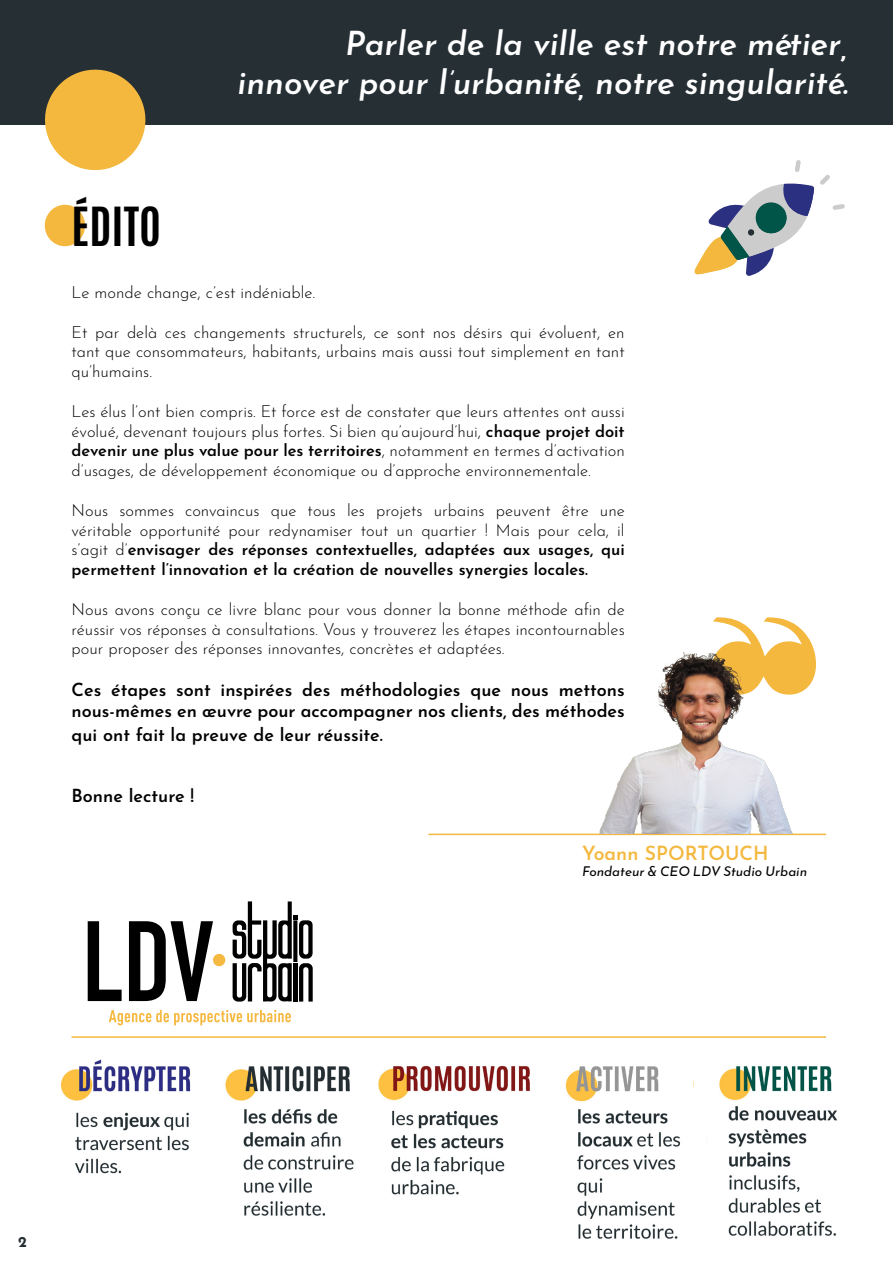
<style>
.page{position:relative;width:893px;height:1263px;background:#fff}
.page>*{position:absolute;margin:0;border:0;box-sizing:border-box;transform-origin:0 0}
.t1{font:700 45px "Antonio";color:#000}
.t2{font:italic 600 33px/39.6px "Josefin Sans";color:#fff;text-align:right}
.t3{font:600 19.5px "Josefin Sans";color:#f4b83e}
.t4{font:600 18px/21.6px "Josefin Sans";color:#000}
.t5{font:300 16.5px/19.8px "Josefin Sans";color:#000;text-align:justify}
.t6{font:700 15px "Josefin Sans";color:#252f34}
.t7{font:italic 13.5px "Josefin Sans";color:#000}
.s1{font-weight:600}
</style>
<div class="page">
<div style="left:0;top:0;width:893px;height:125px;background:#252f34"></div>
<svg style="left:45px;top:69px;width:101px;height:102px"></svg>
<svg style="left:44px;top:204px;width:42px;height:43px"></svg>
<svg style="left:694px;top:183px;width:120px;height:93px"></svg>
<svg style="left:820px;top:175px;width:10px;height:10px"></svg>
<svg style="left:795px;top:160px;width:6px;height:12px"></svg>
<svg style="left:832px;top:204px;width:13px;height:6px"></svg>
<img style="left:62px;top:1059px;width:129px;height:115px">
<svg style="left:713px;top:617px;width:103px;height:71px"></svg>
<hr style="left:428px;top:834px;width:398px;height:1px;background:#f4b83e">
<img style="left:590px;top:652px;width:217px;height:182px">
<svg style="left:233px;top:901px;width:80px;height:100px"></svg>
<svg style="left:88px;top:921px;width:34px;height:80px"></svg>
<svg style="left:129px;top:921px;width:97px;height:80px"></svg>
<svg style="left:109px;top:1010px;width:182px;height:15px"></svg>
<hr style="left:72px;top:1036px;width:754px;height:2px;background:#f4b83e">
<img style="left:225px;top:1066px;width:129px;height:150px">
<img style="left:378px;top:1065px;width:152px;height:130px">
<img style="left:565px;top:1066px;width:116px;height:173px">
<img style="left:719px;top:1066px;width:118px;height:170px">
<h2 class="t2" style="left:238px;top:20px;width:612px">Parler de la ville est notre métier, innover pour l’urbanité, notre singularité.</h2>
<h1 class="t1" style="left:72px;top:193px;width:91px">ÉDITO</h1>
<p class="t5" style="left:72px;top:281px;width:245px">Le monde change, c’est indéniable.</p>
<p class="t5" style="left:72px;top:320px;width:555px">Et par delà ces changements structurels, ce sont nos désirs qui évoluent, en tant que consommateurs, habitants, urbains mais aussi tout simplement en tant qu’humains.</p>
<p class="t5" style="left:72px;top:399px;width:555px">Les élus l’ont bien compris. Et force est de constater que leurs attentes ont aussi évolué, devenant toujours plus fortes. Si bien qu’aujourd’hui, <span class="s1">chaque projet doit devenir une plus value pour les territoires</span>, notamment en termes d’activation d’usages, de développement économique ou d’approche environnementale.</p>
<p class="t5" style="left:72px;top:498px;width:555px">Nous sommes convaincus que tous les projets urbains peuvent être une véritable opportunité pour redynamiser tout un quartier ! Mais pour cela, il s’agit d’<span class="s1">envisager des réponses contextuelles, adaptées aux usages, qui permettent l’innovation et la création de nouvelles synergies locales.</span></p>
<p class="t5" style="left:72px;top:597px;width:555px">Nous avons conçu ce livre blanc pour vous donner la bonne méthode afin de réussir vos réponses à consultations. Vous y trouverez les étapes incontournables pour proposer des réponses innovantes, concrètes et adaptées.</p>
<p class="t4" style="left:72px;top:676px;width:555px">Ces étapes sont inspirées des méthodologies que nous mettons nous-mêmes en œuvre pour accompagner nos clients, des méthodes</p>
<p class="t4" style="left:72px;top:721px;width:313px">qui ont fait la preuve de leur réussite.</p>
<p class="t4" style="left:72px;top:782px;width:124px">Bonne lecture !</p>
<p class="t3" style="left:582px;top:836px;width:188px">Yoann SPORTOUCH</p>
<p class="t7" style="left:582px;top:860px;width:227px">Fondateur &amp; CEO LDV Studio Urbain</p>
<p class="t6" style="left:18px;top:1228px;width:10px">2</p>
</div>
